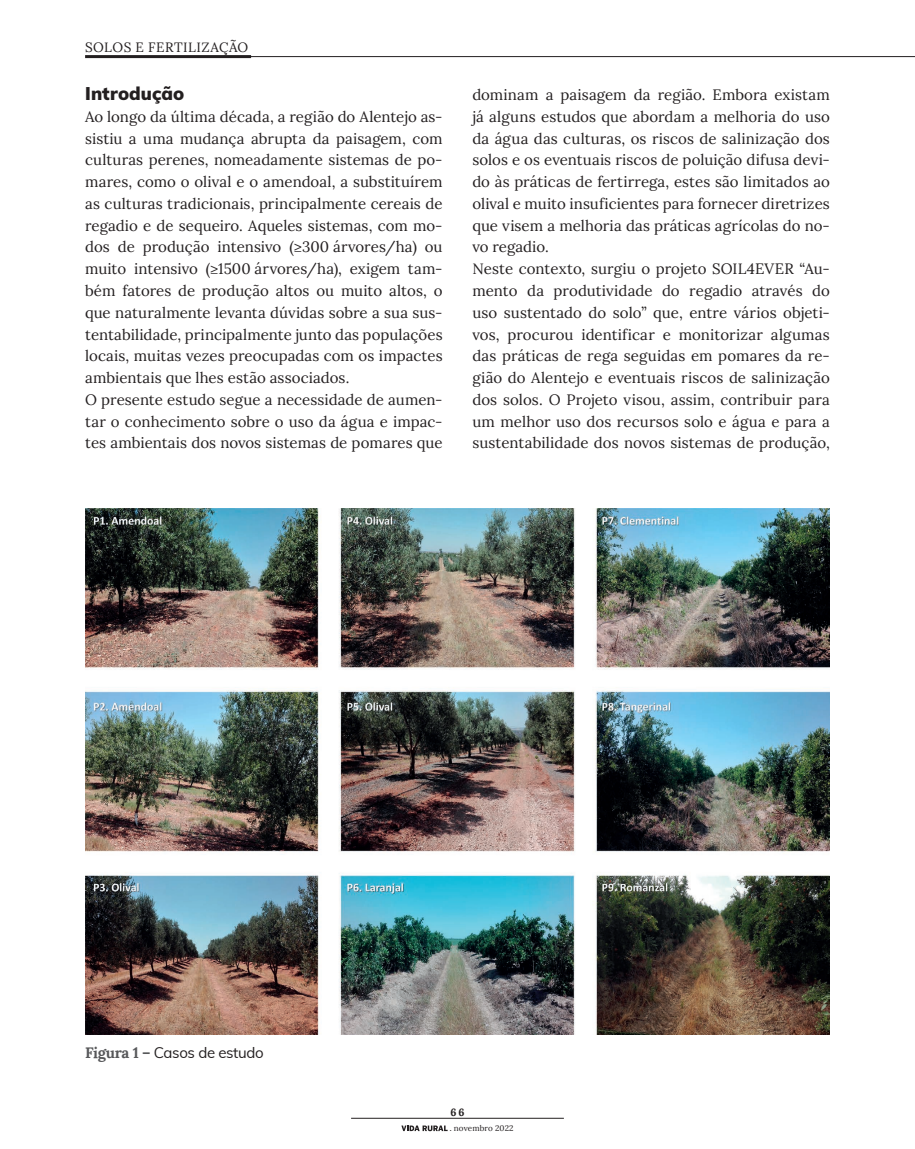
<style>
.page{position:relative;width:915px;height:1149px;background:#fff}
.page>*{position:absolute;margin:0;border:0;box-sizing:border-box;transform-origin:0 0}
.t1{font:900 18px "Muli";letter-spacing:.005em;color:#231f20}
.t2{font:15px/21.8px "Lora";letter-spacing:.005em;color:#231f20}
.t3{font:15px "Muli";letter-spacing:-.02em;color:#231f20}
.t4{font:13.5px "Lora";letter-spacing:.035em;color:#231f20}
.t5{font:700 10.5px "Lora";color:#231f20}
.t6{font:8.1px "Lora";letter-spacing:.015em;color:#231f20}
.s1{font-family:"Lora";font-weight:700;color:#57585a}
.s2{font-family:"Poynter Text Roman Two"}
</style>
<div class="page">
<hr style="left:213px;top:56px;width:701px;height:1px;background:#231f20">
<svg style="left:401px;top:1125px;width:46px;height:5px"></svg>
<hr style="left:351px;top:1117px;width:212px;height:1px;background:#231f20">
<hr style="left:85px;top:55px;width:166px;height:3px;background:#231f20">
<img style="left:85px;top:508px;width:744px;height:525px">
<p class="t4" style="left:85px;top:37px;width:165px">SOLOS E FERTILIZAÇÃO</p>
<p class="t1" style="left:85px;top:80px;width:101px">Introdução</p>
<p class="t2" style="left:85px;top:105px;width:359px">Ao longo da última década, a região do Alentejo as&shy;sistiu a uma mudança abrupta da paisagem, com culturas perenes, nomeadamente sistemas de po&shy;mares, como o olival e o amendoal, a substituírem as culturas tradicionais, principalmente cereais de regadio e de sequeiro. Aqueles sistemas, com mo&shy;dos de produção intensivo (≥300 árvores/ha) ou muito intensivo (≥1500 árvores/ha), exigem tam&shy;bém fatores de produção altos ou muito altos, o que naturalmente levanta dúvidas sobre a sua sus&shy;tentabilidade, principalmente junto das populações locais, muitas vezes preocupadas com os impactes ambientais que lhes estão associados.<br>O presente estudo segue a necessidade de aumen&shy;tar o conhecimento sobre o uso da água e impac&shy;tes ambientais dos novos sistemas de pomares que</p>
<p class="t2" style="left:472px;top:83px;width:359px">dominam a paisagem da região. Embora existam já alguns estudos que abordam a melhoria do uso da água das culturas, os riscos de salinização dos solos e os eventuais riscos de poluição difusa devi&shy;do às práticas de fertirrega, estes são limitados ao olival e muito insuficientes para fornecer diretrizes que visem a melhoria das práticas agrícolas do no&shy;vo regadio.<br>Neste contexto, surgiu o projeto SOIL4EVER “Au&shy;mento da produtividade do regadio através do uso sustentado do solo” que, entre vários objeti&shy;vos, procurou identificar e monitorizar algumas das práticas de rega seguidas em pomares da re&shy;gião do Alentejo e eventuais riscos de salinização dos solos. O Projeto visou, assim, contribuir para um melhor uso dos recursos solo e água e para a sustentabilidade dos novos sistemas de produção,</p>
<p class="t3" style="left:85px;top:1041px;width:180px"><span class="s1">Figura 1 –</span> Casos de estudo</p>
<p class="t5" style="left:450px;top:1103px;width:15px">66</p>
<p class="t6" style="left:449px;top:1121px;width:65px"><span class="s2">.</span> novembro 2022</p>
</div>
